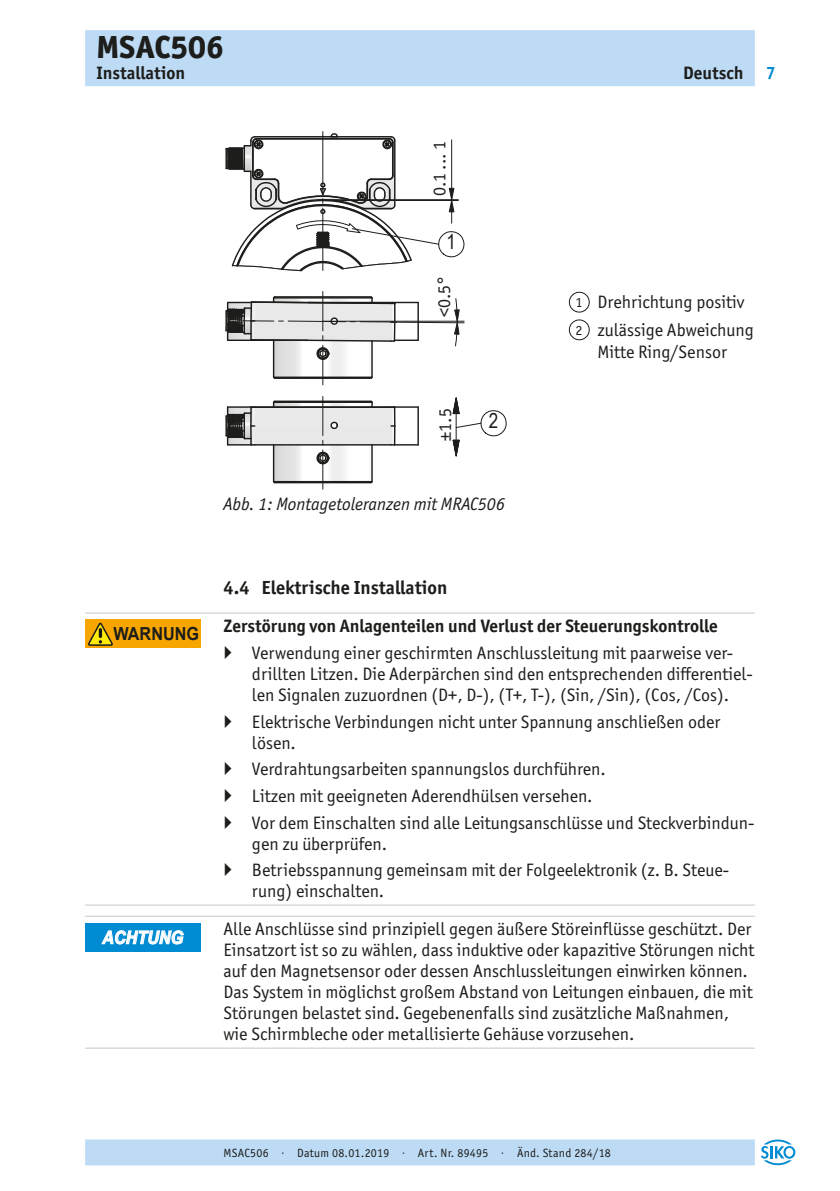
<style>
.page{position:relative;width:840px;height:1191px;background:#fff}
.page>*{position:absolute;margin:0;border:0;box-sizing:border-box;transform-origin:0 0}
.t1{font:800 32px "Officina Sans ITC Pro";color:#1d1d1b}
.t2{font:20.6px "Arial Narrow";color:#1d1d1b}
.t3{font:700 19px "Officina Sans ITC Pro";color:#1d1d1b}
._03__Fliesstext_Lini{font:18px/21px "Officina Sans ITC Pro";color:#1d1d1b}
._02__Ueberschrift_Li{font:700 18px "Officina Sans ITC Pro";color:#1d1d1b}
.t4{font:italic 18px "Officina Sans ITC Pro";color:#1d1d1b}
.t5{font:700 18px "Arial";color:#1d1d1b;scale:.9 1}
.t6{font:italic 700 18px "Arial";color:#fff;scale:.9 1}
.t7{font:700 18px "Officina Sans ITC Pro";color:#008bd2}
.t8{font:12px "Officina Sans ITC Pro";letter-spacing:.02em;color:#1d1d1b}
.s1{font-size:14px}
</style>
<div class="page">
<div style="left:85px;top:30px;width:669px;height:56px;background:#bddbf5"></div>
<div style="left:85px;top:1139px;width:669px;height:26px;background:#bddbf5"></div>
<svg style="left:761px;top:1139px;width:33px;height:26px"></svg>
<hr style="left:85px;top:612px;width:669px;height:1px;background:#c7c7c6">
<hr style="left:85px;top:904px;width:669px;height:1px;background:#c7c7c6">
<hr style="left:85px;top:915px;width:669px;height:1px;background:#c7c7c6">
<hr style="left:85px;top:1047px;width:669px;height:1px;background:#c7c7c6">
<div style="left:568px;top:292px;width:21px;height:20px;border:1px solid #1d1d1b;border-radius:50%"></div>
<div style="left:568px;top:320px;width:21px;height:20px;border:1px solid #1d1d1b;border-radius:50%"></div>
<img style="left:254px;top:131px;width:253px;height:359px">
<svg style="left:369px;top:399px;width:5px;height:7px"></svg>
<svg style="left:271px;top:399px;width:5px;height:7px"></svg>
<hr style="left:371px;top:445px;width:1px;height:36px;background:#1d1d1b">
<hr style="left:273px;top:445px;width:1px;height:36px;background:#1d1d1b">
<svg style="left:271px;top:479px;width:5px;height:5px"></svg>
<svg style="left:369px;top:479px;width:5px;height:5px"></svg>
<hr style="left:254px;top:444px;width:137px;height:1px;background:#1d1d1b">
<hr style="left:251px;top:406px;width:143px;height:2px;background:#1d1d1b">
<svg style="left:225px;top:406px;width:29px;height:40px"></svg>
<svg style="left:391px;top:406px;width:27px;height:39px"></svg>
<svg style="left:315px;top:451px;width:16px;height:14px"></svg>
<hr style="left:274px;top:400px;width:97px;height:2px;background:#1d1d1b">
<hr style="left:273px;top:401px;width:99px;height:2px;background:#1d1d1b">
<hr style="left:273px;top:481px;width:99px;height:1px;background:#1d1d1b">
<hr style="left:274px;top:482px;width:97px;height:1px;background:#1d1d1b">
<svg style="left:329px;top:421px;width:10px;height:9px"></svg>
<svg style="left:271px;top:375px;width:5px;height:5px"></svg>
<svg style="left:369px;top:375px;width:5px;height:5px"></svg>
<hr style="left:371px;top:341px;width:1px;height:36px;background:#1d1d1b">
<hr style="left:273px;top:340px;width:1px;height:37px;background:#1d1d1b">
<hr style="left:273px;top:376px;width:99px;height:2px;background:#1d1d1b">
<hr style="left:274px;top:377px;width:97px;height:2px;background:#1d1d1b">
<hr style="left:322px;top:291px;width:1px;height:40px;background:#1d1d1b">
<hr style="left:322px;top:345px;width:1px;height:40px;background:#1d1d1b">
<svg style="left:225px;top:295px;width:239px;height:65px"></svg>
<hr style="left:360px;top:321px;width:36px;height:1px;background:#1d1d1b">
<hr style="left:322px;top:450px;width:1px;height:39px;background:#1d1d1b">
<hr style="left:322px;top:396px;width:1px;height:39px;background:#1d1d1b">
<svg style="left:452px;top:397px;width:54px;height:59px"></svg>
<svg style="left:225px;top:132px;width:239px;height:141px"></svg>
<div style="left:85px;top:619px;width:116px;height:29px;background:#f7a600"></div>
<svg style="left:88px;top:622px;width:25px;height:24px"></svg>
<div style="left:85px;top:922px;width:116px;height:29px;background:#008bd2"></div>
<svg style="left:102px;top:930px;width:81px;height:14px"></svg>
<h1 class="t1" style="left:96px;top:26px;width:128px">MSAC506</h1>
<p class="_02__Ueberschrift_Li" style="left:96px;top:62px;width:90px">Installation</p>
<p class="_02__Ueberschrift_Li" style="left:682px;top:62px;width:62px">Deutsch</p>
<p class="t7" style="left:765px;top:62px;width:11px">7</p>
<p class="_03__Fliesstext_Lini" style="left:428px;top:196px;width:56px;rotate:-90deg">0.1 ... 1</p>
<p class="t2" style="left:446px;top:227px;width:11px">1</p>
<p class="_03__Fliesstext_Lini" style="left:433px;top:317px;width:43px;rotate:-90deg">&lt;0.5°</p>
<p class="_03__Fliesstext_Lini" style="left:434px;top:440px;width:34px;rotate:-90deg">±1.5</p>
<p class="t2" style="left:488px;top:406px;width:11px">2</p>
<p class="t4" style="left:223px;top:494px;width:282px">Abb. 1: Montagetoleranzen mit MRAC506</p>
<p class="_03__Fliesstext_Lini" style="left:575px;top:288px;width:180px;line-height:27.6px"><span class="s1">1</span> Drehrichtung positiv<br><span class="s1">2</span> zulässige Abweichung</p>
<p class="_03__Fliesstext_Lini" style="left:597px;top:341px;width:131px">Mitte Ring/Sensor</p>
<p class="t5" style="left:113px;top:622px;width:97px">WARNUNG</p>
<p class="t6" style="left:102px;top:925px;width:92px">ACHTUNG</p>
<p class="t3" style="left:223px;top:576px;width:225px">4.4 Elektrische Installation</p>
<p class="_02__Ueberschrift_Li" style="left:223px;top:615px;width:495px">Zerstörung von Anlagenteilen und Verlust der Steuerungskontrolle</p>
<p class="_03__Fliesstext_Lini" style="left:252px;top:642px;width:502px">Verwendung einer geschirmten Anschlussleitung mit paarweise ver&shy;drillten Litzen. Die Aderpärchen sind den entsprechenden differentiel&shy;len Signalen zuzuordnen (D+, D-), (T+, T-), (Sin, /Sin), (Cos, /Cos).</p>
<p class="_03__Fliesstext_Lini" style="left:252px;top:711px;width:469px">Elektrische Verbindungen nicht unter Spannung anschließen oder lösen.</p>
<p class="_03__Fliesstext_Lini" style="left:252px;top:758px;width:355px">Verdrahtungsarbeiten spannungslos durchführen.</p>
<p class="_03__Fliesstext_Lini" style="left:252px;top:785px;width:342px">Litzen mit geeigneten Aderendhülsen versehen.</p>
<p class="_03__Fliesstext_Lini" style="left:252px;top:812px;width:504px">Vor dem Einschalten sind alle Leitungsanschlüsse und Steckverbindun&shy;gen zu überprüfen.</p>
<p class="_03__Fliesstext_Lini" style="left:252px;top:859px;width:478px">Betriebsspannung gemeinsam mit der Folgeelektronik (z. B. Steue&shy;rung) einschalten.</p>
<p class="_03__Fliesstext_Lini" style="left:223px;top:918px;width:532px">Alle Anschlüsse sind prinzipiell gegen äußere Störeinflüsse geschützt. Der Einsatzort ist so zu wählen, dass induktive oder kapazitive Störungen nicht auf den Magnetsensor oder dessen Anschlussleitungen einwirken können.<br>Das System in möglichst großem Abstand von Leitungen einbauen, die mit Störungen belastet sind. Gegebenenfalls sind zusätzliche Maßnahmen, wie Schirmbleche oder metallisierte Gehäuse vorzusehen.</p>
<p class="t8" style="left:223px;top:1145px;width:388px">MSAC506 · Datum 08.01.2019 · Art. Nr. 89495 · Änd. Stand 284/18</p>
</div>
